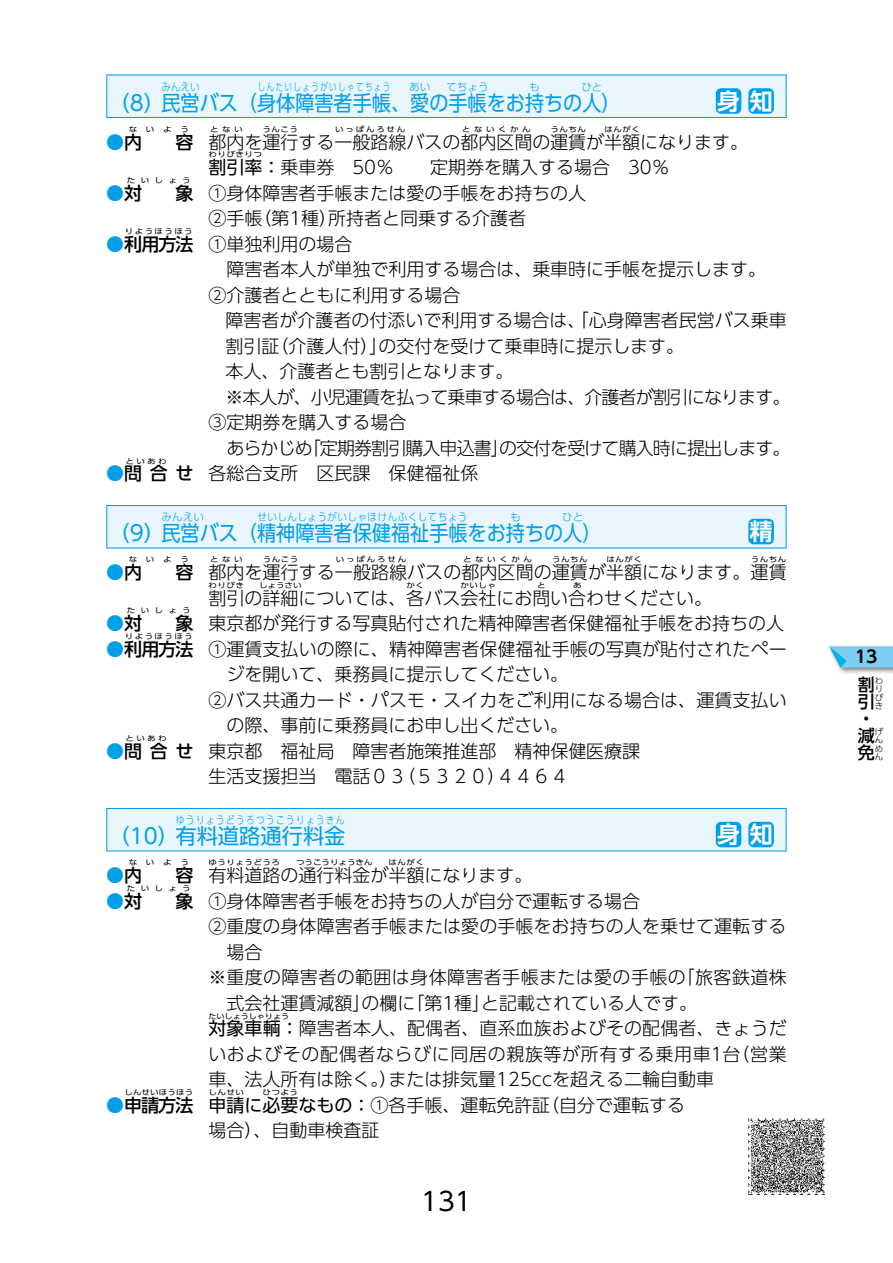
<style>
.page{position:relative;width:893px;height:1263px;background:#fff}
.page>*{position:absolute;margin:0;border:0;box-sizing:border-box;transform-origin:0 0}
.t1{font:25.5px "UD Shin Go Pro";color:#000}
.t2{font:700 22.95px "UD Shin Go Pro De";color:#fff}
.t3{font:21.3px "UD Shin Go Pro";color:#00a0e9}
.t4{font:300 18px/25.5px "UD Shin Go Pro";color:#000}
.t5{font:300 18px/25.5px "UD Shin Go Pro";letter-spacing:.02em;color:#000}
.t6{font:300 18px "UD Shin Go Pro";letter-spacing:-.05em;color:#000}
.t7{font:500 18px "UD Shin Go Pro";color:#00a0e9}
.t8{font:500 16.95px/17px "UD Shin Go Pro";color:#000}
.t9{font:700 16.95px "UD Shin Go Pro De";color:#000}
.t10{font:300 10.65px "UD Shin Go Pro";letter-spacing:.05em;color:#00a0e9;scale:.9 1}
.t11{font:300 10.65px "UD Shin Go Pro";letter-spacing:.175em;color:#00a0e9;scale:.8 1}
.t12{font:300 10.65px "UD Shin Go Pro";letter-spacing:.05em;color:#00a0e9}
.t13{font:300 10.65px "UD Shin Go Pro";letter-spacing:.2em;color:#00a0e9;scale:.7 1}
.t14{font:300 8.55px/8.6px "UD Shin Go Pro";color:#000}
.t15{font:7.2px "UD Shin Go Pro";letter-spacing:.06em;color:#000;scale:1.18 1}
.t16{font:7.2px "UD Shin Go Pro";letter-spacing:.16em;color:#000;scale:1.18 1}
.t17{font:7.2px "UD Shin Go Pro";color:#000;scale:1.12 1}
.t18{font:7.2px "UD Shin Go Pro";color:#000;scale:1.18 1}
.t19{font:7.2px "UD Shin Go Pro";letter-spacing:.015em;color:#000;scale:1.18 1}
.t20{font:7.2px "UD Shin Go Pro";letter-spacing:.21em;color:#000;scale:1.18 1}
.t21{font:7.2px "UD Shin Go Pro";letter-spacing:.215em;color:#000;scale:1.18 1}
.s1{font-weight:400}
.s2{font-weight:500}
.s3{color:#000}
.s4{font-weight:500;color:#00a0e9}
</style>
<div class="page">
<div style="left:827px;top:644px;width:66px;height:30px;background:#000;opacity:.5"></div>
<svg style="left:829px;top:646px;width:64px;height:22px"></svg>
<img style="left:749px;top:1118px;width:76px;height:77px">
<svg style="left:106px;top:74px;width:681px;height:44px"></svg>
<div style="left:107px;top:75px;width:679px;height:42px;background:#eaf6fd"></div>
<div style="left:106px;top:505px;width:681px;height:44px;background:#78ccf3"></div>
<div style="left:107px;top:506px;width:679px;height:41px;background:#eaf6fd"></div>
<svg style="left:106px;top:808px;width:681px;height:43px"></svg>
<div style="left:107px;top:809px;width:679px;height:41px;background:#eaf6fd"></div>
<div style="left:716px;top:88px;width:25px;height:26px;background:#00a0e9;border-radius:5px"></div>
<div style="left:748px;top:88px;width:26px;height:26px;background:#00a0e9;border-radius:5px"></div>
<div style="left:748px;top:519px;width:26px;height:25px;background:#00a0e9;border-radius:5px"></div>
<div style="left:716px;top:822px;width:25px;height:25px;background:#00a0e9;border-radius:5px"></div>
<div style="left:748px;top:822px;width:26px;height:25px;background:#00a0e9;border-radius:5px"></div>
<p class="t10" style="left:161px;top:78px;width:44px">みんえい</p>
<p class="t13" style="left:258px;top:78px;width:191px">しんたいしょうがいしゃてちょう</p>
<p class="t12" style="left:409px;top:78px;width:23px">あい</p>
<p class="t12" style="left:446px;top:78px;width:44px">てちょう</p>
<p class="t12" style="left:529px;top:78px;width:12px">も</p>
<p class="t12" style="left:581px;top:78px;width:23px">ひと</p>
<p class="t3" style="left:108px;top:85px;width:514px">（8）民営バス（身体障害者手帳、愛の手帳をお持ちの人）</p>
<p class="t2" style="left:717px;top:82px;width:57px">身知</p>
<p class="t15" style="left:210px;top:123px;width:29px">とない</p>
<p class="t15" style="left:263px;top:123px;width:32px">うんこう</p>
<p class="t20" style="left:335px;top:123px;width:61px">いっぱんろせん</p>
<p class="t15" style="left:462px;top:123px;width:60px">とないくかん</p>
<p class="t15" style="left:551px;top:123px;width:32px">うんちん</p>
<p class="t15" style="left:605px;top:123px;width:32px">はんがく</p>
<p class="t4" style="left:208px;top:154px;width:463px"><span class="s1">割引率：</span>乗車券　50％　　定期券を購入する場合　30％</p>
<p class="t15" style="left:129px;top:123px;width:53px">ないよう</p>
<p class="t4" style="left:175px;top:128px;width:574px"><span class="s2">容</span> 都内を運行する一般路線バスの都内区間の運賃が半額になります。</p>
<p class="t7" style="left:106px;top:127px;width:37px">●<span class="s3">内</span></p>
<p class="t15" style="left:209px;top:149px;width:47px">わりびきりつ</p>
<p class="t15" style="left:127px;top:174px;width:56px">たいしょう</p>
<p class="t4" style="left:208px;top:180px;width:379px;text-indent:-33px"><span class="s2">象</span> ①身体障害者手帳または愛の手帳をお持ちの人<br>②手帳（第1種）所持者と同乗する介護者</p>
<p class="t4" style="left:106px;top:231px;width:248px"><span class="s4">●</span><span class="s2">利用方法</span> ①単独利用の場合</p>
<p class="t7" style="left:106px;top:178px;width:37px">●<span class="s3">対</span></p>
<p class="t16" style="left:125px;top:225px;width:59px">りようほうほう</p>
<p class="t4" style="left:208px;top:256px;width:559px">　障害者本人が単独で利用する場合は、乗車時に手帳を提示します。<br>②介護者とともに利用する場合</p>
<p class="t4" style="left:225px;top:307px;width:563px">障害者が介護者の付添いで利用する場合は、「心身障害者民営バス乗車</p>
<p class="t4" style="left:225px;top:333px;width:460px">割引証（介護人付）」の交付を受けて乗車時に提示します。</p>
<p class="t4" style="left:225px;top:358px;width:289px">本人、介護者とも割引となります。</p>
<p class="t6" style="left:225px;top:382px;width:567px">※本人が、小児運賃を払って乗車する場合は、介護者が割引になります。</p>
<p class="t4" style="left:208px;top:409px;width:199px">③定期券を購入する場合</p>
<p class="t6" style="left:208px;top:434px;width:584px">　あらかじめ「定期券割引購入申込書」の交付を受けて購入時に提出します。</p>
<p class="t4" style="left:106px;top:460px;width:373px"><span class="s4">●</span><span class="s2">問合せ</span> 各総合支所　区民課　保健福祉係</p>
<p class="t15" style="left:125px;top:455px;width:36px">といあわ</p>
<p class="t12" style="left:161px;top:509px;width:44px">みんえい</p>
<p class="t10" style="left:257px;top:509px;width:235px">せいしんしょうがいしゃほけんふくしてちょう</p>
<p class="t12" style="left:510px;top:509px;width:12px">も</p>
<p class="t12" style="left:562px;top:509px;width:23px">ひと</p>
<p class="t3" style="left:108px;top:516px;width:495px">（9）民営バス（精神障害者保健福祉手帳をお持ちの人）</p>
<p class="t2" style="left:750px;top:513px;width:24px">精</p>
<p class="t15" style="left:210px;top:554px;width:29px">とない</p>
<p class="t15" style="left:263px;top:554px;width:32px">うんこう</p>
<p class="t21" style="left:336px;top:554px;width:61px">いっぱんろせん</p>
<p class="t15" style="left:463px;top:554px;width:29px">とない</p>
<p class="t15" style="left:499px;top:554px;width:29px">くかん</p>
<p class="t15" style="left:552px;top:554px;width:32px">うんちん</p>
<p class="t15" style="left:606px;top:554px;width:32px">はんがく</p>
<p class="t15" style="left:751px;top:554px;width:32px">うんちん</p>
<p class="t4" style="left:208px;top:585px;width:505px">割引の詳細については、各バス会社にお問い合わせください。</p>
<p class="t15" style="left:129px;top:554px;width:53px">ないよう</p>
<p class="t4" style="left:175px;top:559px;width:613px"><span class="s2">容</span> 都内を運行する一般路線バスの都内区間の運賃が半額になります。運賃</p>
<p class="t7" style="left:106px;top:558px;width:37px">●<span class="s3">内</span></p>
<p class="t15" style="left:209px;top:579px;width:32px">わりびき</p>
<p class="t15" style="left:259px;top:579px;width:38px">しょうさい</p>
<p class="t15" style="left:407px;top:579px;width:16px">かく</p>
<p class="t15" style="left:461px;top:579px;width:32px">かいしゃ</p>
<p class="t15" style="left:537px;top:579px;width:9px">と</p>
<p class="t15" style="left:573px;top:579px;width:9px">あ</p>
<p class="t15" style="left:127px;top:605px;width:56px">たいしょう</p>
<p class="t4" style="left:175px;top:610px;width:610px"><span class="s2">象</span> 東京都が発行する写真貼付された精神障害者保健福祉手帳をお持ちの人</p>
<p class="t4" style="left:106px;top:636px;width:682px"><span class="s4">●</span><span class="s2">利用方法</span> ①運賃支払いの際に、精神障害者保健福祉手帳の写真が貼付されたペー</p>
<p class="t7" style="left:106px;top:609px;width:37px">●<span class="s3">対</span></p>
<p class="t16" style="left:125px;top:630px;width:59px">りようほうほう</p>
<p class="t4" style="left:226px;top:661px;width:343px">ジを開いて、乗務員に提示してください。</p>
<p class="t4" style="left:208px;top:687px;width:580px">②バス共通カード・パスモ・スイカをご利用になる場合は、運賃支払い</p>
<p class="t4" style="left:226px;top:712px;width:343px">の際、事前に乗務員にお申し出ください。</p>
<p class="t4" style="left:106px;top:738px;width:535px"><span class="s4">●</span><span class="s2">問合せ</span> 東京都　福祉局　障害者施策推進部　精神保健医療課</p>
<p class="t15" style="left:125px;top:732px;width:36px">といあわ</p>
<p class="t4" style="left:208px;top:763px;width:361px">生活支援担当　電話０３（５３２０）４４６４</p>
<p class="t11" style="left:176px;top:811px;width:212px">ゆうりょうどうろつうこうりょうきん</p>
<p class="t3" style="left:108px;top:819px;width:239px">（10）有料道路通行料金</p>
<p class="t2" style="left:717px;top:816px;width:57px">身知</p>
<p class="t15" style="left:209px;top:857px;width:62px">ゆうりょうどうろ</p>
<p class="t18" style="left:296px;top:857px;width:66px">つうこうりょうきん</p>
<p class="t15" style="left:389px;top:857px;width:32px">はんがく</p>
<p class="t15" style="left:129px;top:857px;width:53px">ないよう</p>
<p class="t4" style="left:175px;top:862px;width:358px"><span class="s2">容</span> 有料道路の通行料金が半額になります。</p>
<p class="t7" style="left:106px;top:861px;width:37px">●<span class="s3">内</span></p>
<p class="t15" style="left:127px;top:882px;width:56px">たいしょう</p>
<p class="t4" style="left:175px;top:887px;width:466px"><span class="s2">象</span> ①身体障害者手帳をお持ちの人が自分で運転する場合</p>
<p class="t4" style="left:208px;top:913px;width:580px">②重度の身体障害者手帳または愛の手帳をお持ちの人を乗せて運転する</p>
<p class="t4" style="left:226px;top:938px;width:37px">場合</p>
<p class="t5" style="left:208px;top:964px;width:580px">※重度の障害者の範囲は身体障害者手帳または愛の手帳の「旅客鉄道株</p>
<p class="t4" style="left:226px;top:990px;width:472px">式会社運賃減額」の欄に「第1種」と記載されている人です。</p>
<p class="t4" style="left:208px;top:1015px;width:580px"><span class="s1">対象車輌：</span>障害者本人、配偶者、直系血族およびその配偶者、きょうだ</p>
<p class="t7" style="left:106px;top:886px;width:37px">●<span class="s3">対</span></p>
<p class="t17" style="left:208px;top:1010px;width:74px">たいしょうしゃりょう</p>
<p class="t5" style="left:208px;top:1041px;width:580px">いおよびその配偶者ならびに同居の親族等が所有する乗用車1台（営業車、法人所有は除く。）または排気量125ccを超える二輪自動車</p>
<p class="t4" style="left:106px;top:1092px;width:580px"><span class="s4">●</span><span class="s2">申請方法</span> <span class="s1">申請に必要なもの：</span>①各手帳、運転免許証（自分で運転する</p>
<p class="t19" style="left:124px;top:1086px;width:60px">しんせいほうほう</p>
<p class="t15" style="left:209px;top:1086px;width:32px">しんせい</p>
<p class="t15" style="left:263px;top:1086px;width:32px">ひつよう</p>
<p class="t4" style="left:208px;top:1117px;width:172px">場合）、自動車検査証</p>
<h1 class="t1" style="left:421px;top:1181px;width:52px">131</h1>
<p class="t9" style="left:855px;top:643px;width:24px">13</p>
<p class="t8" style="left:858px;top:676px;width:26px">割<sup>わ</sup></p>
<p class="t14" style="left:875px;top:684px;width:10px">りびき</p>
<p class="t8" style="left:858px;top:693px;width:27px">引・減<sup>げ</sup></p>
<p class="t14" style="left:875px;top:735px;width:9px;text-align:justify">んめん</p>
<p class="t8" style="left:858px;top:744px;width:18px">免</p>
</div>
